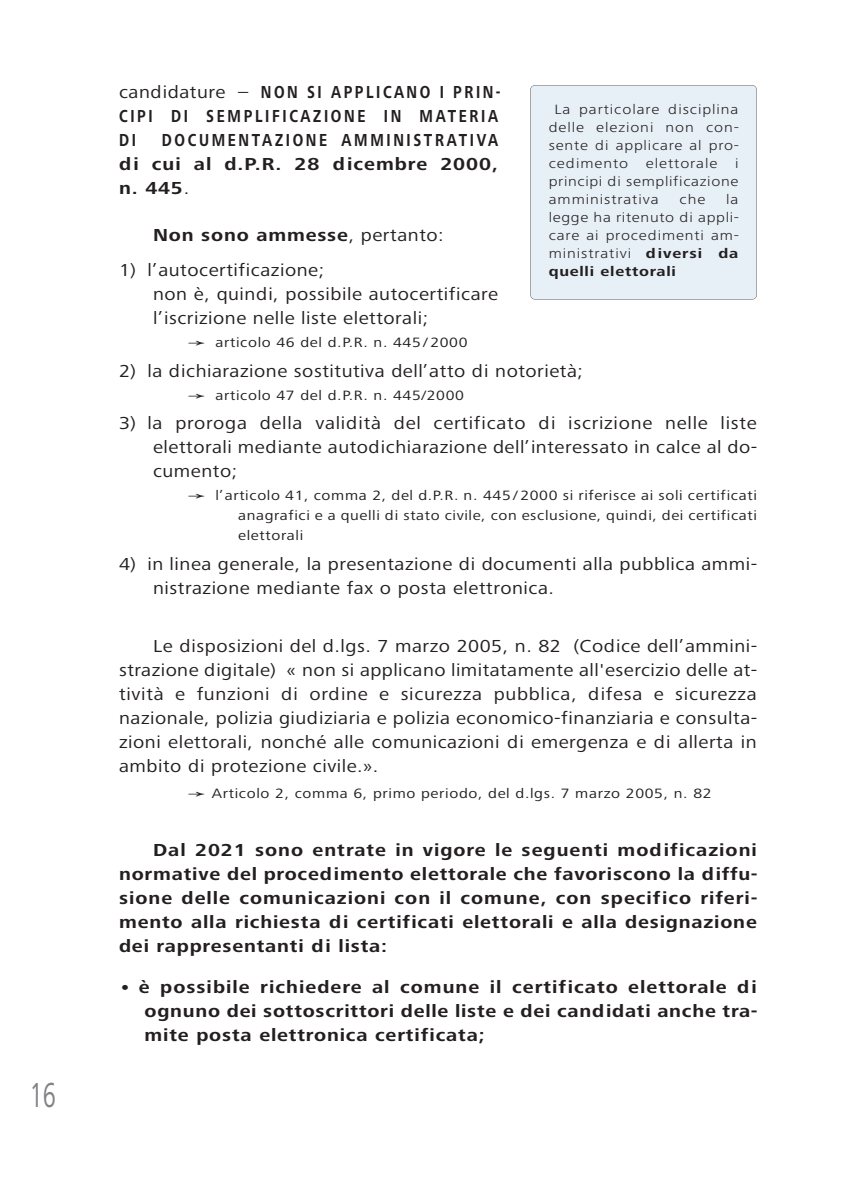
<style>
.page{position:relative;width:842px;height:1191px;background:#fff}
.page>*{position:absolute;margin:0;border:0;box-sizing:border-box;transform-origin:0 0}
.t1{font:36px "Frutiger Next Pro";color:#808285;scale:.67 1}
.t2{font:18px/24px "Frutiger Next Pro";letter-spacing:.025em;color:#231f20;scale:1.13 1}
.t3{font:700 18px/24px "Frutiger Next Pro";letter-spacing:.04em;color:#231f20;text-align:justify;scale:1.13 1}
.t4{font:700 18px/24px "Frutiger Next Pro";letter-spacing:.185em;color:#231f20;scale:.8 1}
.t5{font:700 18px/24px "Frutiger Next Pro";letter-spacing:.04em;color:#231f20;text-align:justify;scale:.8 1}
.t6{font:14px/20px "Frutiger Next Pro";letter-spacing:.04em;color:#231f20;text-align:justify;scale:1.16 1}
.t7{font:300 14px/18px "Frutiger Next Pro";letter-spacing:.05em;color:#231f20;text-align:justify;scale:1.19 1}
.s1{font-weight:400}
.s2{font-family:"Arial Unicode MS";font-size:15px}
.s3{font-weight:700}
</style>
<div class="page">
<div style="left:531px;top:86px;width:225px;height:213px;background:#e7eff7;border-radius:4px"></div>
<div style="left:530px;top:85px;width:227px;height:215px;border:1px solid #636366;border-radius:5px"></div>
<p class="t1" style="left:30px;top:1081px;width:40px">16</p>
<p class="t4" style="left:119px;top:82px;width:479px"><span class="s1">candidature –</span> NON SI APPLICANO I PRIN-<br>CIPI DI SEMPLIFICAZIONE IN MATERIA<br>DI</p>
<p class="t7" style="left:549px;top:101px;width:162px;text-indent:6px">La particolare disciplina delle elezioni non con&shy;sente di applicare al pro&shy;cedimento</p>
<p class="t5" style="left:119px;top:130px;width:475px;text-indent:43px">DOCUMENTAZIONE AMMINISTRATIVA di cui al d.P.R. 28 dicembre 2000, n. 445<span class="s1">.</span></p>
<p class="t3" style="left:153px;top:224px;width:259px">Non sono ammesse<span class="s1">, pertanto:</span></p>
<p class="t2" style="left:119px;top:260px;width:183px">1) l’autocertificazione;</p>
<p class="t2" style="left:153px;top:284px;width:307px">non è, quindi, possibile autocertificare l’iscrizione nelle liste elettorali;</p>
<p class="t6" style="left:187px;top:333px;width:243px"><span class="s2">￫</span> articolo 46 del d.P.R. n. 445/2000</p>
<p class="t2" style="left:119px;top:360px;width:412px">2) la dichiarazione sostitutiva dell’atto di notorietà;</p>
<p class="t6" style="left:187px;top:386px;width:240px"><span class="s2">￫</span> articolo 47 del d.P.R. n. 445/2000</p>
<p class="t2" style="left:153px;top:413px;width:536px;text-align:justify;text-indent:-34px">3) la proroga della validità del certificato di iscrizione nelle liste elettorali mediante autodichiarazione dell’interessato in calce al do&shy;cumento;</p>
<p class="t6" style="left:238px;top:486px;width:449px;text-indent:-51px"><span class="s2">￫</span> l’articolo 41, comma 2, del d.P.R. n. 445/2000 si riferisce ai soli certificati anagrafici e a quelli di stato civile, con esclusione, quindi, dei certificati elettorali</p>
<p class="t2" style="left:153px;top:553px;width:536px;text-indent:-34px">4) in linea generale, la presentazione di documenti alla pubblica ammi&shy;nistrazione mediante fax o posta elettronica.</p>
<p class="t7" style="left:646px;top:155px;width:62px">elettorale</p>
<p class="t7" style="left:549px;top:155px;width:161px;text-indent:186px">i principi di semplificazione amministrativa</p>
<p class="t7" style="left:549px;top:191px;width:162px;text-indent:177px">la legge ha ritenuto di appli&shy;care ai procedimenti am&shy;ministrativi <span class="s3">diversi da quelli elettorali</span></p>
<p class="t7" style="left:679px;top:191px;width:23px">che</p>
<p class="t2" style="left:119px;top:635px;width:566px;text-align:justify;text-indent:34px">Le disposizioni del d.lgs. 7 marzo 2005, n. 82 (Codice dell’ammini&shy;strazione digitale) « non si applicano limitatamente all'esercizio delle at&shy;tività e funzioni di ordine e sicurezza pubblica, difesa e sicurezza nazionale, polizia giudiziaria e polizia economico-finanziaria e consulta&shy;zioni elettorali, nonché alle comunicazioni di emergenza e di allerta in ambito di protezione civile.».</p>
<p class="t6" style="left:187px;top:784px;width:454px"><span class="s2">￫</span> Articolo 2, comma 6, primo periodo, del d.lgs. 7 marzo 2005, n. 82</p>
<p class="t3" style="left:119px;top:839px;width:567px;text-indent:34px">Dal 2021 sono entrate in vigore le seguenti modificazioni normative del procedimento elettorale che favoriscono la diffu&shy;sione delle comunicazioni con il comune, con specifico riferi&shy;mento alla richiesta di certificati elettorali e alla designazione dei rappresentanti di lista:</p>
<p class="t3" style="left:145px;top:976px;width:544px;text-indent:-26px">• è possibile richiedere al comune il certificato elettorale di ognuno dei sottoscrittori delle liste e dei candidati anche tra&shy;mite posta elettronica certificata;</p>
</div>
